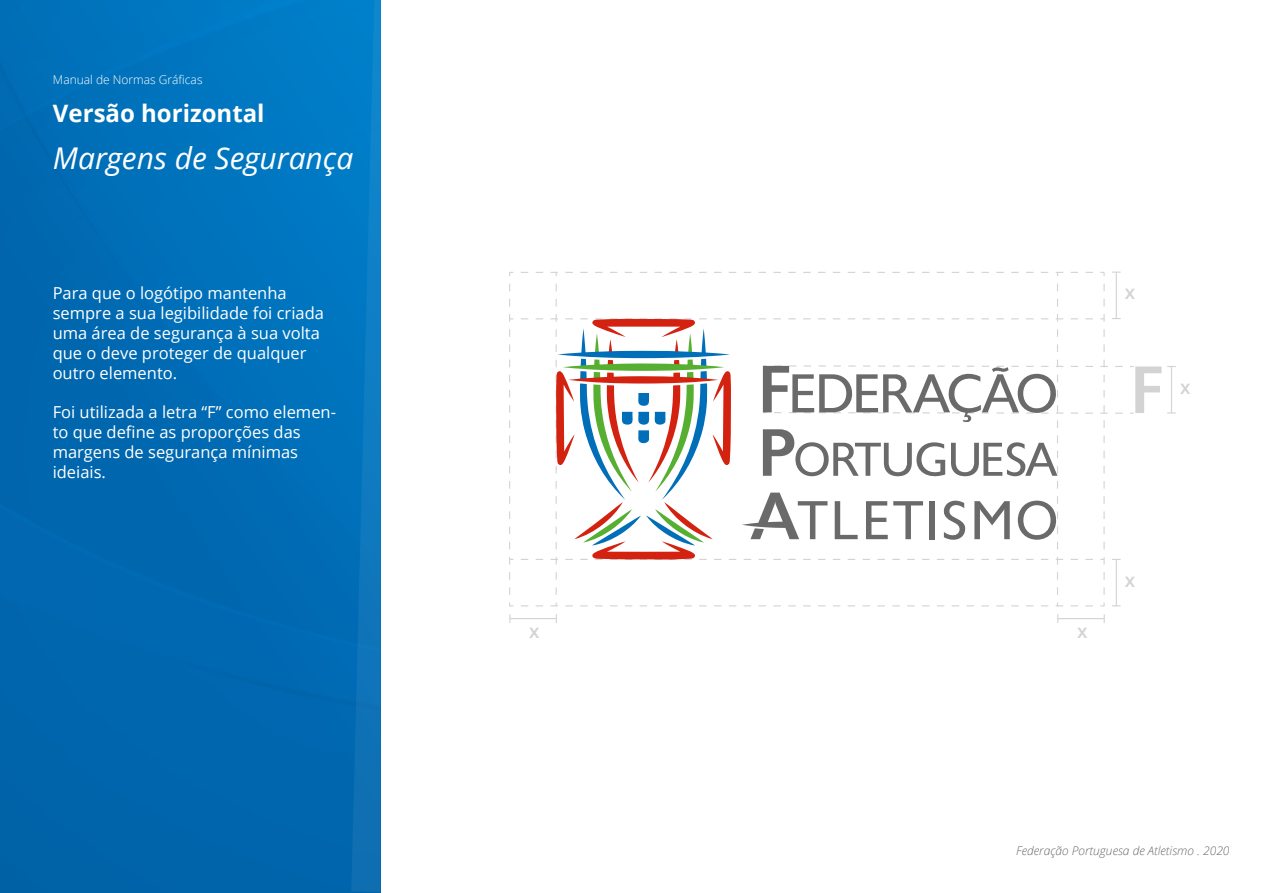
<style>
.page{position:relative;width:1263px;height:893px;background:#fff}
.page>*{position:absolute;margin:0;border:0;box-sizing:border-box;transform-origin:0 0}
.t1{font:italic 30px "Open Sans";color:#fff}
.t2{font:700 24px "Open Sans";color:#fff}
.t3{font:600 18.9px "Open Sans";color:#d3d3d3}
.t4{font:16.5px/19.8px "Open Sans";color:#fff}
.t5{font:italic 300 12px "Open Sans";color:#6b6a6a}
.t6{font:300 12px "Open Sans";color:#fff}
</style>
<div class="page">
<div style="left:0;top:0;width:381px;height:893px;background:linear-gradient(to right,#0065ad,#0072bd)"></div>
<svg style="left:351px;top:0;width:30px;height:892px;background:#0776be"></svg>
<svg style="left:509px;top:284px;width:4px;height:322px"></svg>
<hr style="left:1171px;top:367px;width:1px;height:46px;background:#d3d3d3">
<svg style="left:521px;top:272px;width:584px;height:4px"></svg>
<hr style="left:1116px;top:272px;width:1px;height:47px;background:#d3d3d3">
<hr style="left:1057px;top:618px;width:47px;height:1px;background:#d3d3d3">
<hr style="left:510px;top:618px;width:46px;height:1px;background:#d3d3d3">
<svg style="left:521px;top:284px;width:640px;height:322px"></svg>
<p class="t6" style="left:53px;top:71px;width:151px">Manual de Normas Gráficas</p>
<h2 class="t2" style="left:53px;top:97px;width:213px">Versão horizontal</h2>
<h1 class="t1" style="left:53px;top:137px;width:302px">Margens de Segurança</h1>
<p class="t4" style="left:53px;top:283px;width:273px">Para que o logótipo mantenha sempre a sua legibilidade foi criada uma área de segurança à sua volta que o deve proteger de qualquer outro elemento.</p>
<p class="t4" style="left:53px;top:402px;width:285px">Foi utilizada a letra “F” como elemen&shy;to que define as proporções das margens de segurança mínimas ideiais.</p>
<p class="t3" style="left:1125px;top:280px;width:12px">x</p>
<p class="t3" style="left:1180px;top:374px;width:12px">x</p>
<p class="t3" style="left:529px;top:618px;width:12px">x</p>
<p class="t3" style="left:1077px;top:618px;width:12px">x</p>
<p class="t3" style="left:1125px;top:567px;width:12px">x</p>
<p class="t5" style="left:1016px;top:842px;width:215px">Federação Portuguesa de Atletismo . 2020</p>
</div>
